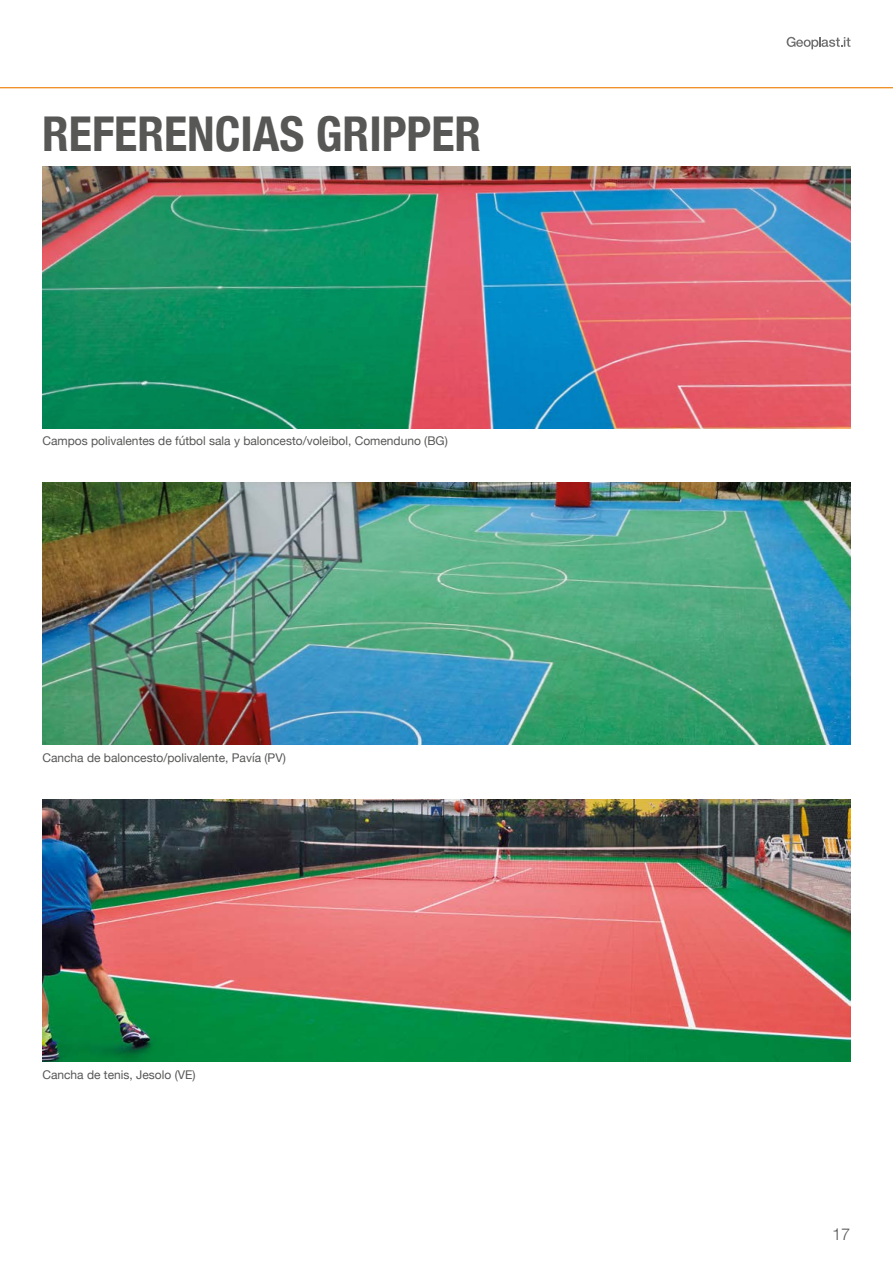
<style>
.page{position:relative;width:893px;height:1263px;background:#fff}
.page>*{position:absolute;margin:0;border:0;box-sizing:border-box;transform-origin:0 0}
.t1{font:700 condensed 48px "Helvetica Neue";color:#575756}
.t2{font:300 16.5px "Helvetica Neue";color:#575756}
.t3{font:12px "Helvetica Neue";color:#575756}
</style>
<div class="page">
<img style="left:42px;top:166px;width:808px;height:262px">
<img style="left:42px;top:482px;width:808px;height:262px">
<img style="left:42px;top:799px;width:808px;height:262px">
<svg style="left:787px;top:37px;width:63px;height:12px"></svg>
<hr style="left:0;top:87px;width:893px;height:1px;background:#ec7c01">
<h1 class="t1" style="left:42px;top:94px;width:441px">REFERENCIAS GRIPPER</h1>
<p class="t3" style="left:42px;top:432px;width:407px">Campos polivalentes de fútbol sala y baloncesto/voleibol, Comenduno (BG)</p>
<p class="t3" style="left:42px;top:749px;width:245px">Cancha de baloncesto/polivalente, Pavía (PV)</p>
<p class="t3" style="left:42px;top:1066px;width:155px">Cancha de tenis, Jesolo (VE)</p>
<h2 class="t2" style="left:832px;top:1220px;width:20px">17</h2>
</div>
